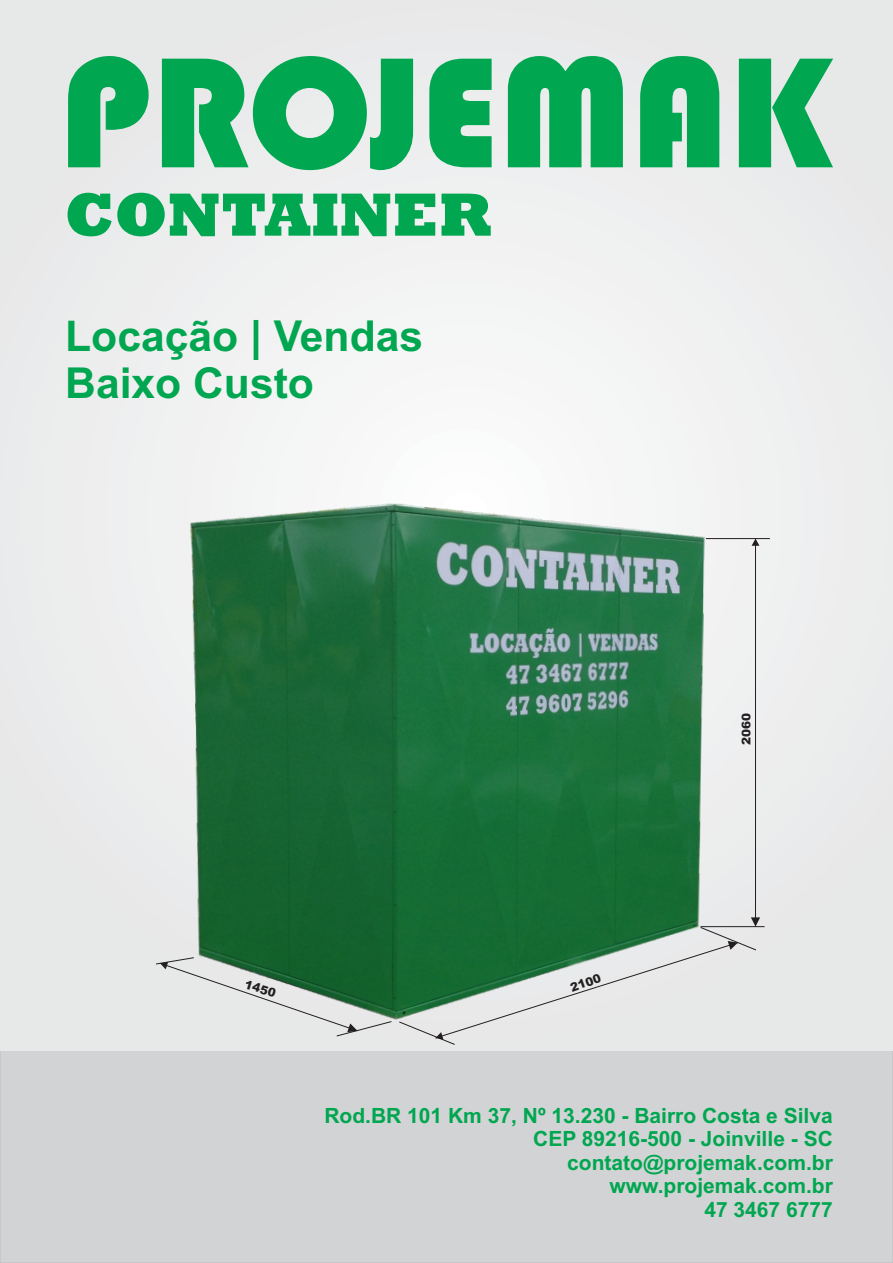
<style>
.page{position:relative;width:893px;height:1263px;background:#fff}
.page>*{position:absolute;margin:0;border:0;box-sizing:border-box;transform-origin:0 0}
.t1{font:162.9px "Bauhaus 93";color:#00a650}
.t2{font:800 61.95px "Rockwell";color:#00a650}
.t3{font:700 42.6px/47.5px "Arial";color:#00a650}
.t4{font:700 21px/23.4px "Arial";color:#00a650;text-align:right}
.t5{font:900 12px "Arial";color:#231f20}
</style>
<div class="page">
<div style="left:0;top:1050px;width:893px;height:213px;background:#d1d3d4"></div>
<div style="left:0;top:0;width:893px;height:1050px;background:#eceded"></div>
<hr style="left:755px;top:539px;width:1px;height:388px;background:#231f20">
<svg style="left:751px;top:539px;width:8px;height:7px"></svg>
<img style="left:190px;top:498px;width:520px;height:522px">
<hr style="left:706px;top:538px;width:64px;height:1px;background:#231f20">
<hr style="left:700px;top:926px;width:64px;height:1px;background:#231f20">
<svg style="left:156px;top:957px;width:236px;height:79px"></svg>
<svg style="left:399px;top:917px;width:361px;height:128px"></svg>
<h1 class="t1" style="left:59px;top:21px;width:775px">PROJEMAK</h1>
<h2 class="t2" style="left:65px;top:193px;width:429px">CONTAINER</h2>
<h3 class="t3" style="left:65px;top:316px;width:359px">Locação | Vendas<br>Baixo Custo</h3>
<p class="t5" style="left:246px;top:980px;width:34px;rotate:17deg">1450</p>
<p class="t5" style="left:569px;top:984px;width:34px;rotate:-19deg">2100</p>
<p class="t5" style="left:742px;top:745px;width:34px;rotate:-90deg">2060</p>
<p class="t4" style="left:324px;top:1105px;width:510px">Rod.BR 101 Km 37, Nº 13.230 - Bairro Costa e Silva<br>CEP 89216-500 - Joinville - SC contato@projemak.com.br<br>www.projemak.com.br<br>47 3467 6777</p>
</div>
